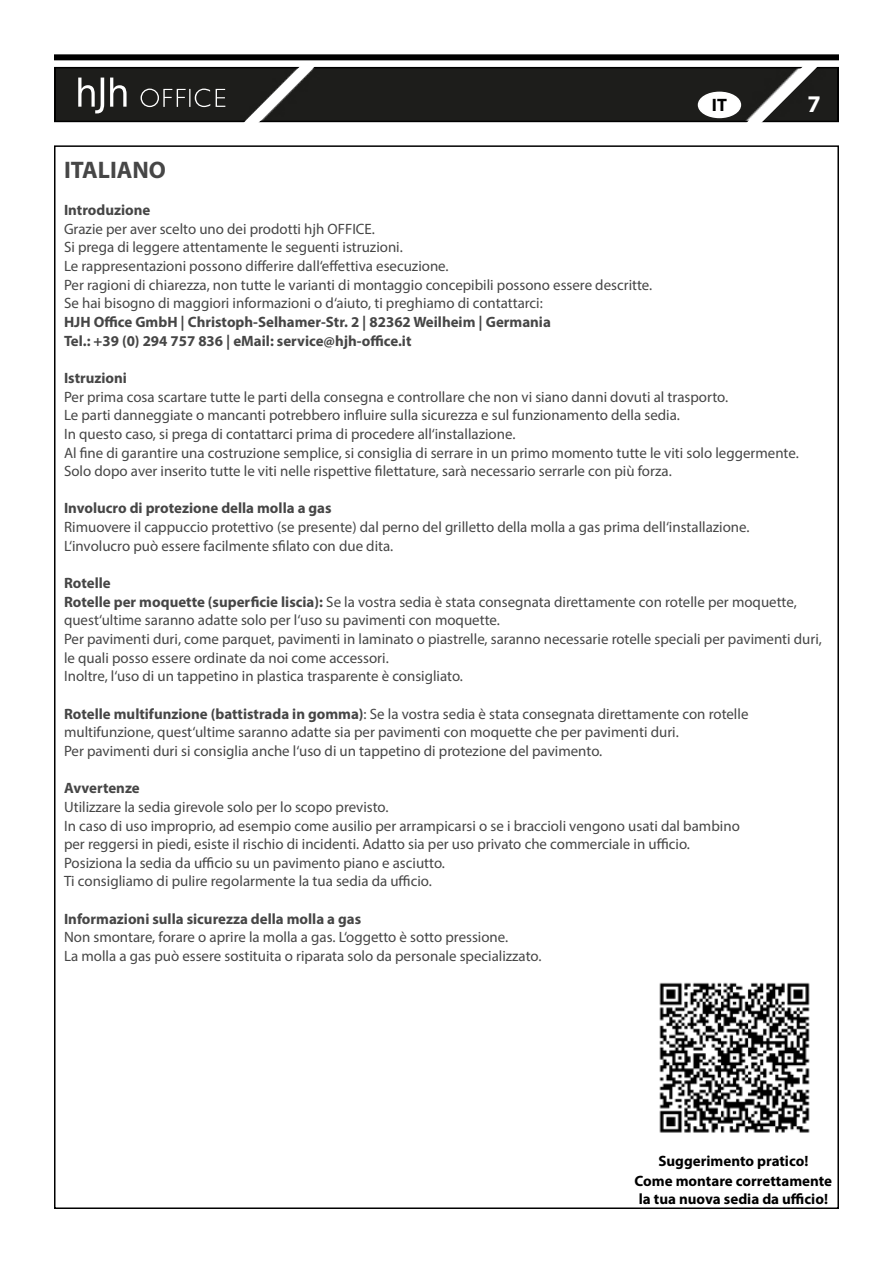
<style>
.page{position:relative;width:893px;height:1263px;background:#fff}
.page>*{position:absolute;margin:0;border:0;box-sizing:border-box;transform-origin:0 0}
.t1{font:700 24px "Myriad Pro";color:#464646}
.t2{font:700 24px "Myriad Pro";color:#fff}
.t3{font:700 18px "Myriad Pro";color:#000}
.t4{font:15px/18.6px "Myriad Pro";color:#464646}
.t5{font:700 15px/18.6px "Myriad Pro";color:#464646}
.t6{font:700 15px/19.5px "Myriad Pro";color:#000;text-align:center}
.s1{font-weight:700}
</style>
<div class="page">
<div style="left:57px;top:70px;width:663px;height:49px;background:#1d1d1b"></div>
<div style="left:54px;top:67px;width:785px;height:55px;border:2px solid #000"></div>
<svg style="left:720px;top:60px;width:119px;height:63px"></svg>
<div style="left:54px;top:54px;width:785px;height:6px;background:#000"></div>
<div style="left:698px;top:92px;width:42px;height:25px;background:#fff;border-radius:50%"></div>
<div style="left:698px;top:92px;width:43px;height:26px;border:2px solid #fff;border-radius:50%"></div>
<img style="left:659px;top:982px;width:151px;height:151px">
<svg style="left:78px;top:78px;width:26px;height:35px"></svg>
<svg style="left:110px;top:78px;width:17px;height:29px"></svg>
<svg style="left:141px;top:54px;width:206px;height:69px"></svg>
<p class="t3" style="left:712px;top:93px;width:16px">IT</p>
<h1 class="t2" style="left:807px;top:88px;width:15px">7</h1>
<h1 class="t1" style="left:64px;top:154px;width:103px">ITALIANO</h1>
<p class="t5" style="left:64px;top:200px;width:88px">Introduzione</p>
<p class="t4" style="left:64px;top:219px;width:590px">Grazie per aver scelto uno dei prodotti hjh OFFICE.<br>Si prega di leggere attentamente le seguenti istruzioni.<br>Le rappresentazioni possono differire dall‘effettiva esecuzione.<br>Per ragioni di chiarezza, non tutte le varianti di montaggio concepibili possono essere descritte.<br>Se hai bisogno di maggiori informazioni o d‘aiuto, ti preghiamo di contattarci:</p>
<p class="t5" style="left:64px;top:312px;width:488px">HJH Office GmbH | Christoph-Selhamer-Str. 2 | 82362 Weilheim | Germania<br>Tel.: +39 (0) 294 757 836 | eMail: service@hjh-office.it</p>
<p class="t5" style="left:64px;top:368px;width:64px">Istruzioni</p>
<p class="t4" style="left:64px;top:387px;width:736px">Per prima cosa scartare tutte le parti della consegna e controllare che non vi siano danni dovuti al trasporto.<br>Le parti danneggiate o mancanti potrebbero influire sulla sicurezza e sul funzionamento della sedia.<br>In questo caso, si prega di contattarci prima di procedere all‘installazione.<br>Al fine di garantire una costruzione semplice, si consiglia di serrare in un primo momento tutte le viti solo leggermente.<br>Solo dopo aver inserito tutte le viti nelle rispettive filettature, sarà necessario serrarle con più forza.</p>
<p class="t5" style="left:64px;top:499px;width:269px">Involucro di protezione della molla a gas</p>
<p class="t4" style="left:64px;top:517px;width:687px">Rimuovere il cappuccio protettivo (se presente) dal perno del grilletto della molla a gas prima dell‘installazione.<br>L‘involucro può essere facilmente sfilato con due dita.</p>
<p class="t4" style="left:64px;top:573px;width:759px"><span class="s1">Rotelle<br>Rotelle per moquette (superficie liscia):</span> Se la vostra sedia è stata consegnata direttamente con rotelle per moquette, quest‘ultime saranno adatte solo per l‘uso su pavimenti con moquette.<br>Per pavimenti duri, come parquet, pavimenti in laminato o piastrelle, saranno necessarie rotelle speciali per pavimenti duri, le quali posso essere ordinate da noi come accessori.<br>Inoltre, l‘uso di un tappetino in plastica trasparente è consigliato.</p>
<p class="t4" style="left:64px;top:704px;width:686px"><span class="s1">Rotelle multifunzione (battistrada in gomma)</span>: Se la vostra sedia è stata consegnata direttamente con rotelle multifunzione, quest‘ultime saranno adatte sia per pavimenti con moquette che per pavimenti duri.<br>Per pavimenti duri si consiglia anche l‘uso di un tappetino di protezione del pavimento.</p>
<p class="t5" style="left:64px;top:778px;width:77px">Avvertenze</p>
<p class="t4" style="left:64px;top:797px;width:677px">Utilizzare la sedia girevole solo per lo scopo previsto.<br>In caso di uso improprio, ad esempio come ausilio per arrampicarsi o se i braccioli vengono usati dal bambino per reggersi in piedi, esiste il rischio di incidenti. Adatto sia per uso privato che commerciale in ufficio.<br>Posiziona la sedia da ufficio su un pavimento piano e asciutto.<br>Ti consigliamo di pulire regolarmente la tua sedia da ufficio.</p>
<p class="t5" style="left:64px;top:909px;width:299px">Informazioni sulla sicurezza della molla a gas</p>
<p class="t4" style="left:64px;top:928px;width:479px">Non smontare, forare o aprire la molla a gas. L‘oggetto è sotto pressione.<br>La molla a gas può essere sostituita o riparata solo da personale specializzato.</p>
<p class="t6" style="left:635px;top:1151px;width:199px">Suggerimento pratico!<br>Come montare correttamente</p>
<p class="t6" style="left:639px;top:1189px;width:191px">la tua nuova sedia da ufficio!</p>
</div>
